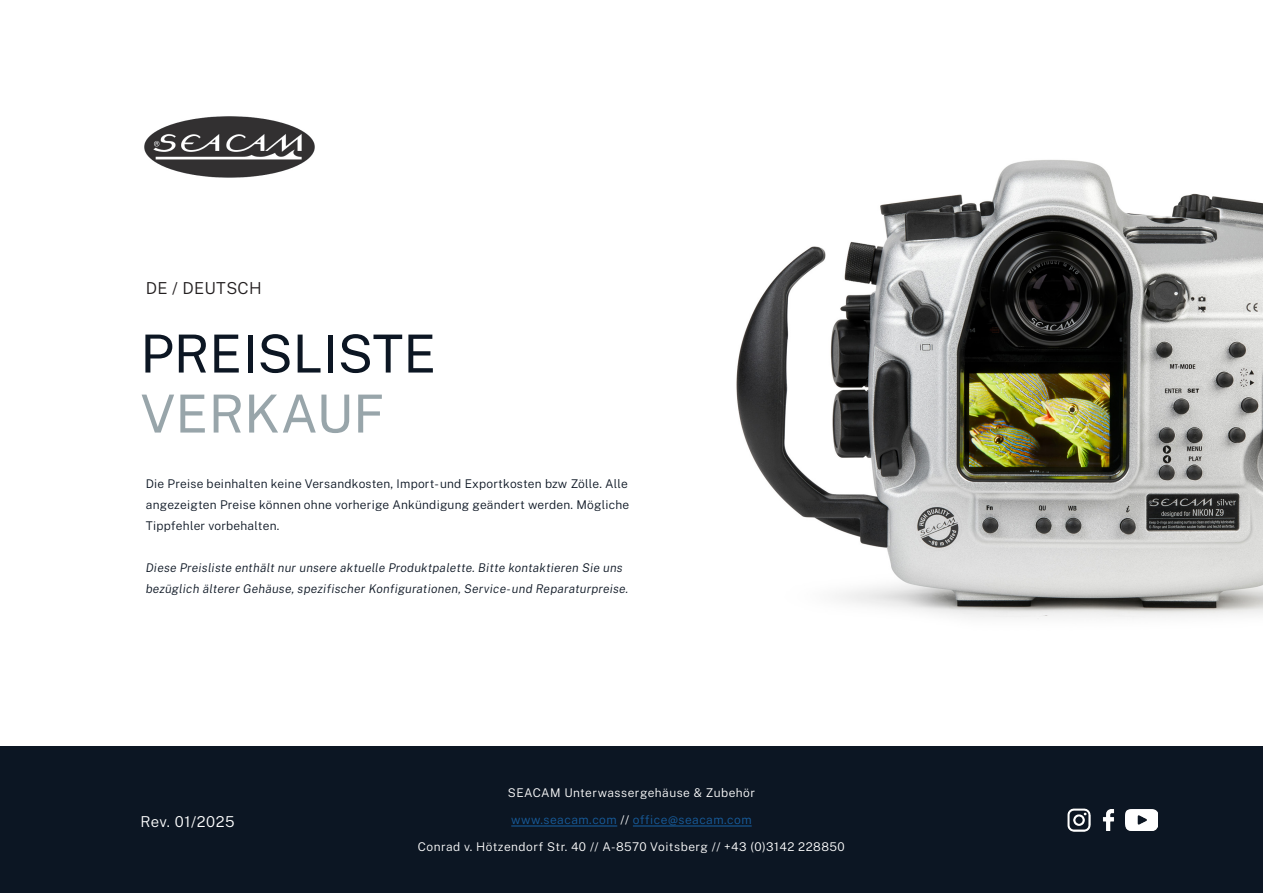
<style>
.page{position:relative;width:1263px;height:893px;background:#fff}
.page>*{position:absolute;margin:0;border:0;box-sizing:border-box;transform-origin:0 0}
.t1{font:100 52.5px "Public Sans";color:#0c1623}
.t2{font:100 52.5px "Public Sans";color:#98a5aa}
.t3{font:100 16.5px "Public Sans";letter-spacing:.02em;color:#231f20}
.t4{font:100 15px "Public Sans";letter-spacing:.04em;color:#fff}
.t5{font:100 12px/21px "Public Sans";letter-spacing:.02em;color:#0c1623}
.t6{font:italic 100 12px/21px "Public Sans";letter-spacing:.02em;color:#0c1623}
.t7{font:100 12px "Public Sans";letter-spacing:.04em;color:#fff}
.t8{font:100 12px "Public Sans";letter-spacing:.04em;color:#175d9e}
.s1{color:#fff}
</style>
<div class="page">
<div style="left:0;top:747px;width:1263px;height:146px;background:#0c1623"></div>
<hr style="left:511px;top:825px;width:106px;height:1px;background:#175d9e">
<hr style="left:633px;top:825px;width:119px;height:1px;background:#175d9e">
<img style="left:1102px;top:810px;width:13px;height:20px">
<img style="left:1067px;top:808px;width:24px;height:24px">
<img style="left:1125px;top:810px;width:32px;height:20px">
<img style="left:144px;top:116px;width:171px;height:62px">
<img style="left:736px;top:160px;width:527px;height:459px">
<h2 class="t3" style="left:146px;top:276px;width:117px">DE / DEUTSCH</h2>
<h1 class="t1" style="left:140px;top:315px;width:297px">PREISLISTE</h1>
<h1 class="t2" style="left:140px;top:375px;width:245px">VERKAUF</h1>
<p class="t5" style="left:146px;top:473px;width:485px">Die Preise beinhalten keine Versandkosten, Import- und Exportkosten bzw Zölle. Alle angezeigten Preise können ohne vorherige Ankündigung geändert werden. Mögliche<br>Tippfehler vorbehalten.</p>
<p class="t6" style="left:146px;top:557px;width:484px">Diese Preisliste enthält nur unsere aktuelle Produktpalette. Bitte kontaktieren Sie uns bezüglich älterer Gehäuse, spezifischer Konfigurationen, Service- und Reparaturpreise.</p>
<p class="t4" style="left:140px;top:811px;width:96px">Rev. 01/2025</p>
<p class="t7" style="left:508px;top:784px;width:249px">SEACAM Unterwassergehäuse &amp; Zubehör</p>
<p class="t8" style="left:511px;top:811px;width:242px">www.seacam.com <span class="s1">//</span> office@seacam.com</p>
<p class="t7" style="left:418px;top:838px;width:428px">Conrad v. Hötzendorf Str. 40 // A-8570 Voitsberg // +43 (0)3142 228850</p>
</div>
